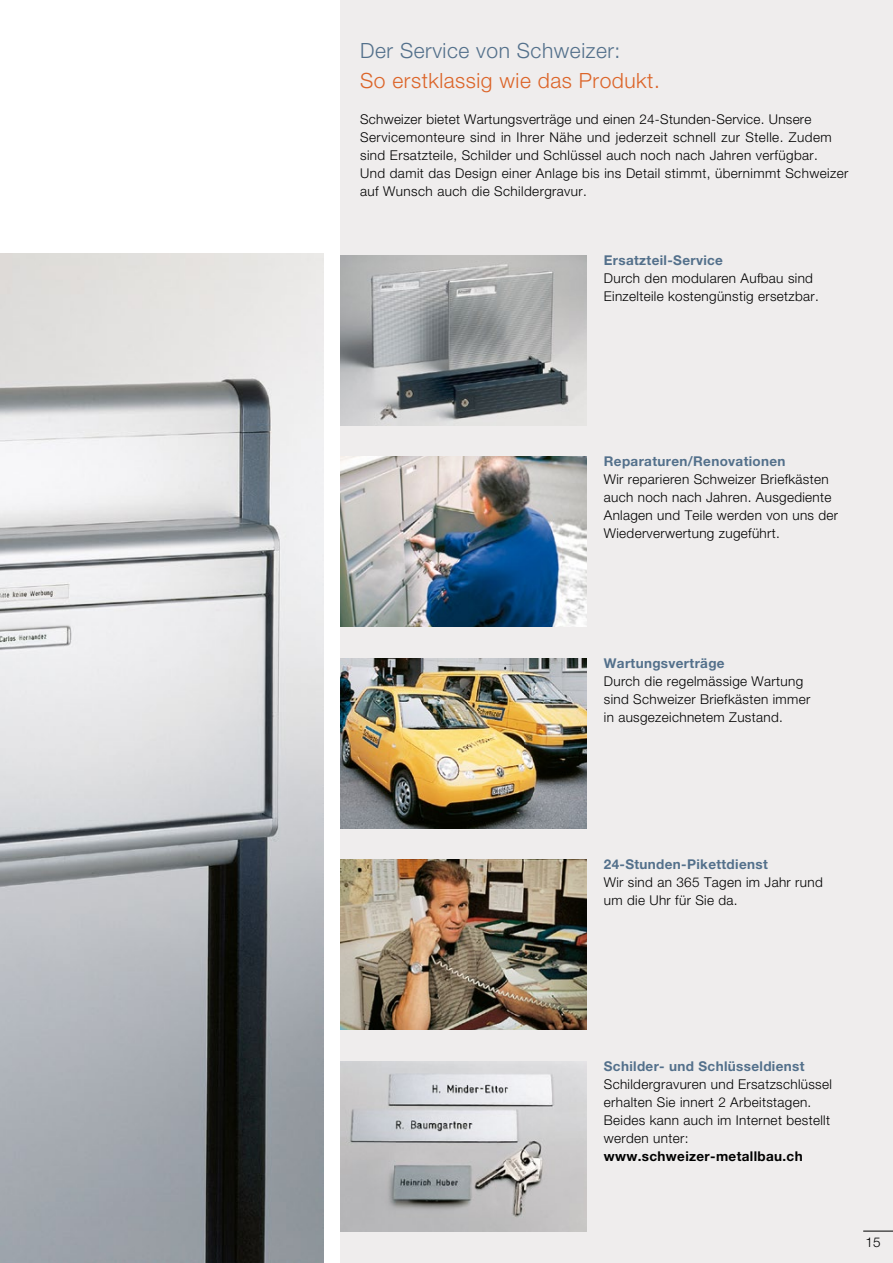
<style>
.page{position:relative;width:893px;height:1263px;background:#fff}
.page>*{position:absolute;margin:0;border:0;box-sizing:border-box;transform-origin:0 0}
._76_Helvetica_14_pt{font:300 21px "Helvetica Neue LT Std";letter-spacing:.025em;color:#dc6428}
._76_Helvetica_14_pt-2{font:300 21px "Helvetica Neue LT Std";letter-spacing:.025em;color:#53708b}
._75_Helvetica_9_12_p{font:300 13.5px/18px "Helvetica Neue LT Std";letter-spacing:.025em;color:#000}
._45_Helvetica_9_12_p{font:300 13.5px/18px "Helvetica Neue LT Std";letter-spacing:.03em;color:#000}
._75_Helvetica_9_12_p-2{font:700 13.5px "Helvetica Neue LT Std";letter-spacing:.025em;color:#000}
.s1{font-weight:700;color:#53708b}
</style>
<div class="page">
<div style="left:340px;top:0;width:553px;height:1263px;background:#efeded"></div>
<hr style="left:863px;top:1231px;width:30px;height:1px;background:#000">
<img style="left:0;top:253px;width:323px;height:1010px">
<img style="left:340px;top:255px;width:247px;height:170px">
<img style="left:340px;top:457px;width:247px;height:170px">
<img style="left:340px;top:658px;width:247px;height:170px">
<img style="left:340px;top:859px;width:247px;height:171px">
<img style="left:340px;top:1061px;width:247px;height:170px">
<p class="_76_Helvetica_14_pt-2" style="left:360px;top:37px;width:262px">Der Service von Schweizer:</p>
<p class="_76_Helvetica_14_pt" style="left:360px;top:67px;width:301px">So erstklassig wie das Produkt.</p>
<p class="_45_Helvetica_9_12_p" style="left:360px;top:109px;width:490px">Schweizer bietet Wartungsverträge und einen 24-Stunden-Service. Unsere Servicemonteure sind in Ihrer Nähe und jederzeit schnell zur Stelle. Zudem sind Ersatzteile, Schilder und Schlüssel auch noch nach Jahren verfügbar.<br>Und damit das Design einer Anlage bis ins Detail stimmt, übernimmt Schweizer auf Wunsch auch die Schildergravur.</p>
<p class="_75_Helvetica_9_12_p" style="left:604px;top:251px;width:217px"><span class="s1">Ersatzteil-Service<br></span>Durch den modularen Aufbau sind<br>Einzelteile kostengünstig ersetzbar.</p>
<p class="_75_Helvetica_9_12_p" style="left:604px;top:452px;width:236px"><span class="s1">Reparaturen/Renovationen<br></span>Wir reparieren Schweizer Briefkästen auch noch nach Jahren. Ausgediente Anlagen und Teile werden von uns der Wiederverwertung zugeführt.</p>
<p class="_75_Helvetica_9_12_p" style="left:604px;top:654px;width:208px"><span class="s1">Wartungsverträge<br></span>Durch die regelmässige Wartung sind Schweizer Briefkästen immer in ausgezeichnetem Zustand.</p>
<p class="_75_Helvetica_9_12_p" style="left:604px;top:855px;width:220px"><span class="s1">24-Stunden-Pikettdienst<br></span>Wir sind an 365 Tagen im Jahr rund um die Uhr für Sie da.</p>
<p class="_75_Helvetica_9_12_p" style="left:604px;top:1056px;width:230px"><span class="s1">Schilder- und Schlüsseldienst<br></span>Schildergravuren und Ersatzschlüssel erhalten Sie innert 2 Arbeitstagen.<br>Beides kann auch im Internet bestellt werden unter:</p>
<p class="_75_Helvetica_9_12_p-2" style="left:604px;top:1147px;width:200px">www.schweizer-metallbau.ch</p>
<p class="_45_Helvetica_9_12_p" style="left:865px;top:1232px;width:17px">15</p>
</div>
